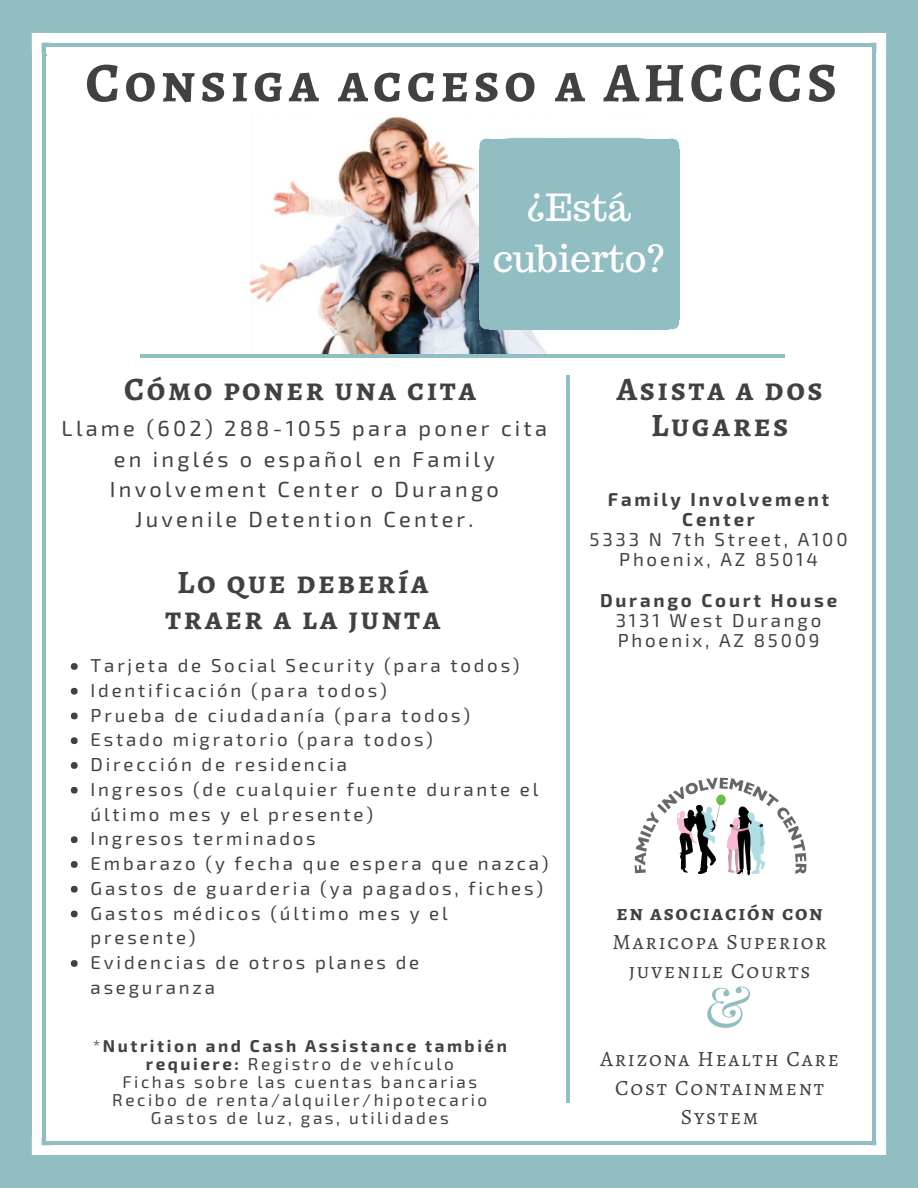
<style>
.page{position:relative;width:918px;height:1188px;background:#91bec3}
.page>*{position:absolute;margin:0;border:0;box-sizing:border-box;transform-origin:0 0}
.t1{font:700 55.95px "Alegreya SC";letter-spacing:.08em;color:#414042}
.t2{font:55.95px "Playfair Display";color:#91bec3}
.t3{font:37.35px/51.8px "Trocchi";color:#fff;text-align:center}
.t4{font:700 32.7px/36px "Alegreya SC";letter-spacing:.08em;color:#414042;text-align:center}
.t5{font:21.75px/30.3px "Exo 2";letter-spacing:.15em;color:#414042;text-align:center}
.t6{font:21.75px/29.2px "Alegreya SC";letter-spacing:.08em;color:#414042;text-align:center}
.t7{font:700 21.75px "Alegreya SC";letter-spacing:.08em;color:#414042}
.t8{font:18.75px/24.8px "Exo 2";letter-spacing:.15em;color:#414042}
.t9{font:700 18.75px/20.2px "Exo 2";letter-spacing:.15em;color:#414042;text-align:center}
.t10{font:17.1px/18px "Exo 2";letter-spacing:.15em;color:#414042;text-align:center}
.s1{font-weight:700}
</style>
<div class="page">
<div style="left:47px;top:50px;width:825px;height:1090px;background:#fff"></div>
<svg style="left:865px;top:1140px;width:21px;height:15px"></svg>
<div style="left:32px;top:53px;width:10px;height:1084px;background:#fff"></div>
<svg style="left:32px;top:1134px;width:21px;height:21px"></svg>
<div style="left:876px;top:53px;width:10px;height:1087px;background:#fff"></div>
<div style="left:52px;top:1145px;width:818px;height:10px;background:#fff"></div>
<div style="left:52px;top:1134px;width:816px;height:6px;background:#fff"></div>
<svg style="left:865px;top:33px;width:21px;height:20px"></svg>
<svg style="left:32px;top:33px;width:21px;height:21px"></svg>
<div style="left:52px;top:33px;width:818px;height:10px;background:#fff"></div>
<div style="left:52px;top:48px;width:816px;height:6px;background:#fff"></div>
<img style="left:251px;top:116px;width:416px;height:238px">
<hr style="left:567px;top:376px;width:3px;height:727px;background:#91bec3">
<hr style="left:141px;top:354px;width:644px;height:4px;background:#91bec3">
<div style="left:71px;top:663px;width:7px;height:7px;background:#414042;border-radius:50%"></div>
<div style="left:71px;top:688px;width:7px;height:7px;background:#414042;border-radius:50%"></div>
<div style="left:71px;top:713px;width:7px;height:6px;background:#414042;border-radius:50%"></div>
<div style="left:71px;top:737px;width:7px;height:7px;background:#414042;border-radius:50%"></div>
<div style="left:71px;top:762px;width:7px;height:7px;background:#414042;border-radius:50%"></div>
<div style="left:71px;top:787px;width:7px;height:7px;background:#414042;border-radius:50%"></div>
<div style="left:71px;top:836px;width:7px;height:7px;background:#414042;border-radius:50%"></div>
<div style="left:71px;top:861px;width:7px;height:7px;background:#414042;border-radius:50%"></div>
<div style="left:71px;top:886px;width:7px;height:7px;background:#414042;border-radius:50%"></div>
<div style="left:71px;top:911px;width:7px;height:6px;background:#414042;border-radius:50%"></div>
<div style="left:71px;top:960px;width:7px;height:7px;background:#414042;border-radius:50%"></div>
<img style="left:634px;top:777px;width:173px;height:99px">
<svg style="left:669px;top:139px;width:10px;height:10px"></svg>
<div style="left:669px;top:149px;width:10px;height:171px;background:#91bec3"></div>
<div style="left:489px;top:149px;width:180px;height:171px;background:#91bec3"></div>
<div style="left:489px;top:139px;width:180px;height:11px;background:#91bec3"></div>
<svg style="left:480px;top:139px;width:9px;height:10px"></svg>
<div style="left:480px;top:149px;width:10px;height:171px;background:#91bec3"></div>
<div style="left:489px;top:320px;width:180px;height:9px;background:#91bec3"></div>
<svg style="left:480px;top:320px;width:9px;height:9px"></svg>
<svg style="left:669px;top:320px;width:10px;height:9px"></svg>
<h1 class="t1" style="left:85px;top:44px;width:753px">Consiga acceso a AHCCCS</h1>
<h2 class="t3" style="left:493px;top:181px;width:174px">¿Está cubierto?</h2>
<h3 class="t4" style="left:124px;top:371px;width:354px">Cómo poner una cita</h3>
<p class="t5" style="left:62px;top:412px;width:487px">Llame (602) 288-1055 para poner cita en inglés o español en Family<br>Involvement Center o Durango<br>Juvenile Detention Center.</p>
<h3 class="t4" style="left:165px;top:564px;width:277px">Lo que debería traer a la junta</h3>
<p class="t8" style="left:91px;top:652px;width:460px">Tarjeta de Social Security (para todos)<br>Identificación (para todos)<br>Prueba de ciudadanía (para todos)<br>Estado migratorio (para todos)<br>Dirección de residencia<br>Ingresos (de cualquier fuente durante el último mes y el presente)<br>Ingresos terminados<br>Embarazo (y fecha que espera que nazca)<br>Gastos de guarderia (ya pagados, fiches)<br>Gastos médicos (último mes y el presente)<br>Evidencias de otros planes de<br>aseguranza</p>
<p class="t10" style="left:93px;top:1036px;width:416px">*<span class="s1">Nutrition and Cash Assistance también requiere:</span> Registro de vehículo<br>Fichas sobre las cuentas bancarias Recibo de renta/alquiler/hipotecario Gastos de luz, gas, utilidades</p>
<h3 class="t4" style="left:617px;top:371px;width:208px">Asista a dos<br>Lugares</h3>
<p class="t9" style="left:608px;top:488px;width:223px">Family Involvement<br>Center</p>
<p class="t8" style="left:590px;top:528px;width:260px;line-height:20.2px;text-align:center">5333 N 7th Street, A100<br>Phoenix, AZ 85014</p>
<p class="t9" style="left:600px;top:589px;width:239px">Durango Court House</p>
<p class="t8" style="left:616px;top:609px;width:207px;line-height:20.2px">3131 West Durango<br>Phoenix, AZ 85009</p>
<p class="t7" style="left:616px;top:898px;width:208px">en asociación con</p>
<p class="t6" style="left:613px;top:927px;width:216px">Maricopa Superior juvenile Courts</p>
<h1 class="t2" style="left:704px;top:967px;width:48px">&amp;</h1>
<p class="t6" style="left:600px;top:1044px;width:240px">Arizona Health Care<br>Cost Containment<br>System</p>
</div>
